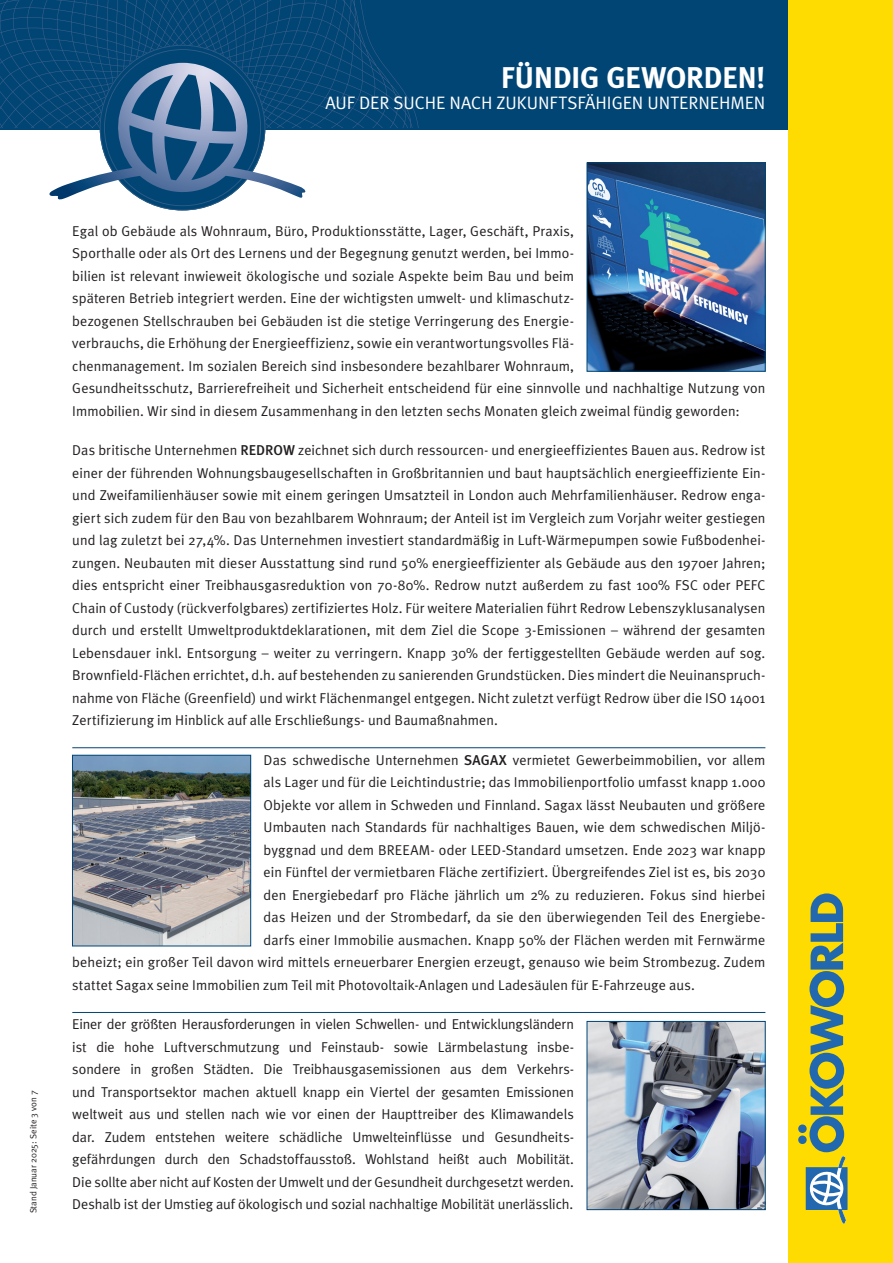
<style>
.page{position:relative;width:893px;height:1263px;background:#fff}
.page>*{position:absolute;margin:0;border:0;box-sizing:border-box;transform-origin:0 0}
.t1{font:700 30px "Meta Plus";letter-spacing:-.02em;color:#fff}
.t2{font:18px "Meta Plus Normal";letter-spacing:-.005em;color:#fff}
.t3{font:14.25px/22.5px "Meta Plus Normal";letter-spacing:.005em;color:#231f20;text-align:justify}
.t4{font:9px "Meta Plus Normal";color:#231f20}
.s1{font-family:"Meta Plus";font-weight:500}
</style>
<div class="page">
<div style="left:0;top:0;width:893px;height:130px;background:#014575"></div>
<div style="left:789px;top:0;width:104px;height:1263px;background:#ffdc01"></div>
<svg style="left:0;top:0;width:419px;height:128px"></svg>
<svg style="left:49px;top:45px;width:258px;height:165px"></svg>
<div style="left:806px;top:1167px;width:41px;height:42px;border:1px solid #2268af"></div>
<svg style="left:798px;top:893px;width:48px;height:330px"></svg>
<img style="left:589px;top:165px;width:174px;height:204px">
<div style="left:587px;top:163px;width:178px;height:208px;border:1px solid #014575"></div>
<img style="left:74px;top:757px;width:175px;height:187px">
<div style="left:72px;top:755px;width:179px;height:191px;border:1px solid #014575"></div>
<img style="left:589px;top:1023px;width:174px;height:185px">
<div style="left:587px;top:1021px;width:178px;height:189px;border:1px solid #014575"></div>
<hr style="left:72px;top:1012px;width:693px;height:1px;background:#014575">
<hr style="left:72px;top:747px;width:693px;height:1px;background:#014575">
<h1 class="t1" style="left:501px;top:60px;width:266px">FÜNDIG GEWORDEN!</h1>
<p class="t2" style="left:325px;top:92px;width:441px">AUF DER SUCHE NACH ZUKUNFTSFÄHIGEN UNTERNEHMEN</p>
<p class="t4" style="left:28px;top:1213px;width:125px;rotate:-90deg">Stand Januar 2025: Seite 3 von 7</p>
<p class="t3" style="left:72px;top:219px;width:695px;text-align:left">Egal ob Gebäude als Wohnraum, Büro, Produktionsstätte, Lager, Geschäft, Praxis,<br>Sporthalle oder als Ort des Lernens und der Begegnung genutzt werden, bei Immo-<br>bilien ist relevant inwieweit ökologische und soziale Aspekte beim Bau und beim<br>späteren Betrieb integriert werden. Eine der wichtigsten umwelt- und klimaschutz-<br>bezogenen Stellschrauben bei Gebäuden ist die stetige Verringerung des Energie-<br>verbrauchs, die Erhöhung der Energieeffizienz, sowie ein verantwortungsvolles Flä-<br>chenmanagement. Im sozialen Bereich sind insbesondere bezahlbarer Wohnraum,<br>Gesundheitsschutz, Barrierefreiheit und Sicherheit entscheidend für eine sinnvolle und nachhaltige Nutzung von Immobilien. Wir sind in diesem Zusammenhang in den letzten sechs Monaten gleich zweimal fündig geworden:</p>
<p class="t3" style="left:72px;top:439px;width:695px">Das britische Unternehmen <span class="s1">REDROW</span> zeichnet sich durch ressourcen- und energieeffizientes Bauen aus. Redrow ist einer der führenden Wohnungsbaugesellschaften in Großbritannien und baut hauptsächlich energieeffiziente Ein&shy;und Zweifamilienhäuser sowie mit einem geringen Umsatzteil in London auch Mehrfamilienhäuser. Redrow enga&shy;giert sich zudem für den Bau von bezahlbarem Wohnraum; der Anteil ist im Vergleich zum Vorjahr weiter gestiegen und lag zuletzt bei 27,4%. Das Unternehmen investiert standardmäßig in Luft-Wärmepumpen sowie Fußbodenhei&shy;zungen. Neubauten mit dieser Ausstattung sind rund 50% energieeffizienter als Gebäude aus den 1970er Jahren; dies entspricht einer Treibhausgasreduktion von 70-80%. Redrow nutzt außerdem zu fast 100% FSC oder PEFC Chain of Custody (rückverfolgbares) zertifiziertes Holz. Für weitere Materialien führt Redrow Lebenszyklusanalysen durch und erstellt Umweltproduktdeklarationen, mit dem Ziel die Scope 3-Emissionen – während der gesamten Lebensdauer inkl. Entsorgung – weiter zu verringern. Knapp 30% der fertiggestellten Gebäude werden auf sog.<br>Brownfield-Flächen errichtet, d.h. auf bestehenden zu sanierenden Grundstücken. Dies mindert die Neuinanspruch&shy;nahme von Fläche (Greenfield) und wirkt Flächenmangel entgegen. Nicht zuletzt verfügt Redrow über die ISO 14001<br>Zertifizierung im Hinblick auf alle Erschließungs- und Baumaßnahmen.</p>
<p class="t3" style="left:264px;top:748px;width:503px">Das schwedische Unternehmen <span class="s1">SAGAX</span> vermietet Gewerbeimmobilien, vor allem</p>
<p class="t3" style="left:264px;top:771px;width:503px">als Lager und für die Leichtindustrie; das Immobilienportfolio umfasst knapp 1.000</p>
<p class="t3" style="left:264px;top:793px;width:503px">Objekte vor allem in Schweden und Finnland. Sagax lässt Neubauten und größere</p>
<p class="t3" style="left:264px;top:816px;width:503px">Umbauten nach Standards für nachhaltiges Bauen, wie dem schwedischen Miljö-</p>
<p class="t3" style="left:264px;top:838px;width:503px">byggnad und dem BREEAM- oder LEED-Standard umsetzen. Ende 2023 war knapp</p>
<p class="t3" style="left:264px;top:861px;width:503px">ein Fünftel der vermietbaren Fläche zertifiziert. Übergreifendes Ziel ist es, bis 2030</p>
<p class="t3" style="left:264px;top:883px;width:503px">den Energiebedarf pro Fläche jährlich um 2% zu reduzieren. Fokus sind hierbei</p>
<p class="t3" style="left:264px;top:906px;width:503px">das Heizen und der Strombedarf, da sie den überwiegenden Teil des Energiebe-</p>
<p class="t3" style="left:264px;top:928px;width:503px">darfs einer Immobilie ausmachen. Knapp 50% der Flächen werden mit Fernwärme</p>
<p class="t3" style="left:72px;top:951px;width:695px">beheizt; ein großer Teil davon wird mittels erneuerbarer Energien erzeugt, genauso wie beim Strombezug. Zudem</p>
<p class="t3" style="left:72px;top:973px;width:624px">stattet Sagax seine Immobilien zum Teil mit Photovoltaik-Anlagen und Ladesäulen für E-Fahrzeuge aus.</p>
<p class="t3" style="left:72px;top:1013px;width:503px">Einer der größten Herausforderungen in vielen Schwellen- und Entwicklungsländern ist die hohe Luftverschmutzung und Feinstaub- sowie Lärmbelastung insbe&shy;sondere in großen Städten. Die Treibhausgasemissionen aus dem Verkehrs&shy;und Transportsektor machen aktuell knapp ein Viertel der gesamten Emissionen weltweit aus und stellen nach wie vor einen der Haupttreiber des Klimawandels dar. Zudem entstehen weitere schädliche Umwelteinflüsse und Gesundheits&shy;gefährdungen durch den Schadstoffausstoß. Wohlstand heißt auch Mobilität.<br>Die sollte aber nicht auf Kosten der Umwelt und der Gesundheit durchgesetzt werden.<br>Deshalb ist der Umstieg auf ökologisch und sozial nachhaltige Mobilität unerlässlich.</p>
</div>
